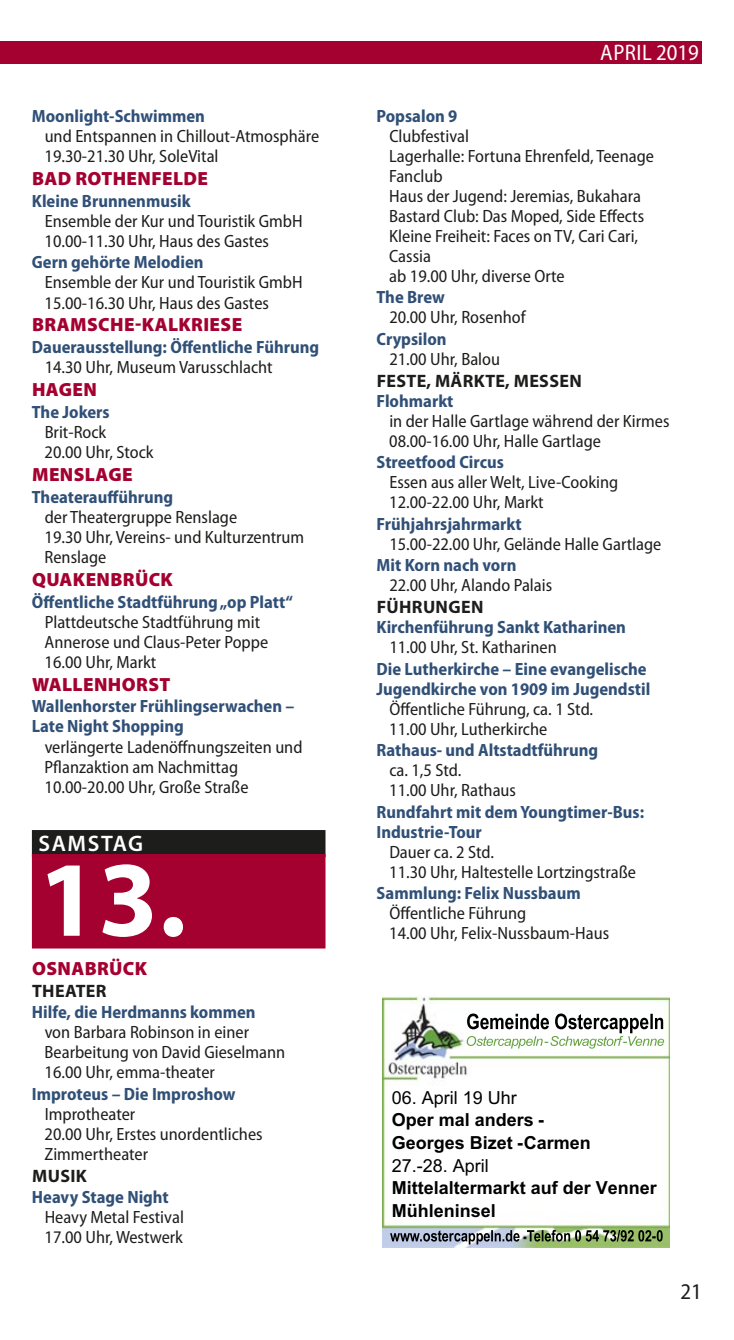
<style>
.page{position:relative;width:734px;height:1340px;background:#fff}
.page>*{position:absolute;margin:0;border:0;box-sizing:border-box;transform-origin:0 0}
.t1{font:700 108px "Myriad Pro";color:#fff}
.t2{font:semi-condensed 22.5px "Myriad Pro";letter-spacing:.02em;color:#fff}
.t3{font:600 22.5px "Myriad Pro";letter-spacing:.07em;color:#fff}
.t4{font:semi-condensed 22.5px "Myriad Pro";color:#1d1d1c}
.t5{font:900 19.12px "Myriad Pro";letter-spacing:.02em;color:#a40030}
.t6{font:700 18px/22.7px "Arial";color:#000}
.t7{font:700 18px "Myriad Pro";letter-spacing:.02em;color:#1d1d1c}
.t8{font:semi-condensed 17.78px/20px "Myriad Pro";color:#1d1d1c}
.t9{font:700 semi-condensed 17.78px/20px "Myriad Pro";color:#315077}
.s1{font-weight:700;color:#315077}
.s2{font-weight:400;color:#1d1d1c}
.s3{font-weight:400}
</style>
<div class="page">
<div style="left:0;top:41px;width:702px;height:23px;background:#a40030"></div>
<div style="left:32px;top:830px;width:293px;height:27px;background:#1d1d1c"></div>
<div style="left:32px;top:854px;width:293px;height:94px;background:#a40030"></div>
<img style="left:383px;top:996px;width:286px;height:251px">
<img style="left:466px;top:1036px;width:45px;height:9px">
<img style="left:390px;top:1230px;width:77px;height:11px">
<img style="left:467px;top:1013px;width:88px;height:16px">
<p class="t8" style="left:45px;top:107px;width:276px;text-indent:-13px"><span class="s1">Moonlight-Schwimmen<br></span>und Entspannen in Chillout-Atmosphäre<br>19.30-21.30 Uhr, SoleVital</p>
<p class="t5" style="left:32px;top:167px;width:177px">BAD ROTHENFELDE</p>
<p class="t8" style="left:45px;top:192px;width:259px;text-indent:-13px"><span class="s1">Kleine Brunnenmusik<br></span>Ensemble der Kur und Touristik GmbH<br>10.00-11.30 Uhr, Haus des Gastes</p>
<p class="t8" style="left:45px;top:254px;width:259px;text-indent:-13px"><span class="s1">Gern gehörte Melodien<br></span>Ensemble der Kur und Touristik GmbH<br>15.00-16.30 Uhr, Haus des Gastes</p>
<p class="t5" style="left:32px;top:314px;width:212px">BRAMSCHE-KALKRIESE</p>
<p class="t9" style="left:45px;top:339px;width:276px;text-indent:-13px">Dauerausstellung: Öffentliche Führung<br><span class="s2">14.30 Uhr, Museum Varusschlacht</span></p>
<p class="t5" style="left:32px;top:378px;width:66px">HAGEN</p>
<p class="t8" style="left:45px;top:403px;width:111px;text-indent:-13px"><span class="s1">The Jokers<br></span>Brit-Rock<br>20.00 Uhr, Stock</p>
<p class="t5" style="left:32px;top:463px;width:102px">MENSLAGE</p>
<p class="t8" style="left:45px;top:488px;width:261px;text-indent:-13px"><span class="s1">Theateraufführung<br></span>der Theatergruppe Renslage<br>19.30 Uhr, Vereins- und Kulturzentrum<br>Renslage</p>
<p class="t5" style="left:32px;top:568px;width:142px">QUAKENBRÜCK</p>
<p class="t8" style="left:45px;top:593px;width:250px;text-indent:-13px"><span class="s1">Öffentliche Stadtführung „op Platt“<br></span>Plattdeutsche Stadtführung mit<br>Anne rose und Claus-Peter Poppe<br>16.00 Uhr, Markt</p>
<p class="t5" style="left:32px;top:673px;width:140px">WALLENHORST</p>
<p class="t9" style="left:32px;top:698px;width:264px">Wallenhorster Frühlingserwachen –</p>
<p class="t9" style="left:32px;top:718px;width:153px">Late Night Shopping</p>
<p class="t8" style="left:45px;top:738px;width:259px">verlängerte Ladenöffnungszeiten und</p>
<p class="t8" style="left:45px;top:758px;width:195px">Pflanzaktion am Nachmittag</p>
<p class="t8" style="left:45px;top:778px;width:205px">10.00-20.00 Uhr, Große Straße</p>
<p class="t3" style="left:38px;top:829px;width:106px">SAMSTAG</p>
<p class="t1" style="left:38px;top:835px;width:149px">13.</p>
<p class="t5" style="left:32px;top:956px;width:117px">OSNABRÜCK</p>
<p class="t7" style="left:32px;top:980px;width:76px">THEATER</p>
<p class="t8" style="left:45px;top:1003px;width:242px;text-indent:-13px"><span class="s1">Hilfe, die Herdmanns kommen </span>von Barbara Robinson in einer<br>Bearbeitung von David Gieselmann<br>16.00 Uhr, emma-theater</p>
<p class="t8" style="left:45px;top:1085px;width:219px;text-indent:-13px"><span class="s1">Improteus – Die Improshow<br></span>Improtheater<br>20.00 Uhr, Erstes unordentliches<br>Zimmertheater</p>
<p class="t7" style="left:32px;top:1165px;width:56px">MUSIK</p>
<p class="t8" style="left:45px;top:1188px;width:141px;text-indent:-13px"><span class="s1">Heavy Stage Night<br></span>Heavy Metal Festival<br>17.00 Uhr, Westwerk</p>
<p class="t2" style="left:600px;top:44px;width:100px">APRIL 2019</p>
<p class="t8" style="left:389px;top:107px;width:266px;text-indent:-13px"><span class="s1">Popsalon 9<br></span>Clubfestival<br>Lagerhalle: Fortuna Ehrenfeld, Teenage<br>Fanclub<br>Haus der Jugend: Jeremias, Bukahara<br>Bastard Club: Das Moped, Side Effects<br>Kleine Freiheit: Faces on TV, Cari Cari,<br>Cassia<br>ab 19.00 Uhr, diverse Orte</p>
<p class="t8" style="left:389px;top:289px;width:138px;text-indent:-13px"><span class="s1">The Brew<br></span>20.00 Uhr, Rosenhof</p>
<p class="t8" style="left:389px;top:330px;width:112px;text-indent:-13px"><span class="s1">Crypsilon<br></span>21.00 Uhr, Balou</p>
<p class="t7" style="left:376px;top:370px;width:206px">FESTE, MÄRKTE, MESSEN</p>
<p class="t8" style="left:389px;top:392px;width:282px;text-indent:-13px"><span class="s1">Flohmarkt<br></span>in der Halle Gartlage während der Kirmes<br>08.00-16.00 Uhr, Halle Gartlage</p>
<p class="t8" style="left:389px;top:454px;width:230px;text-indent:-13px"><span class="s1">Streetfood Circus<br></span>Essen aus aller Welt, Live-Cooking<br>12.00-22.00 Uhr, Markt</p>
<p class="t8" style="left:389px;top:515px;width:273px;text-indent:-13px"><span class="s1">Frühjahrsjahrmarkt<br></span>15.00-22.00 Uhr, Gelände Halle Gartlage</p>
<p class="t8" style="left:389px;top:556px;width:164px;text-indent:-13px"><span class="s1">Mit Korn nach vorn<br></span>22.00 Uhr, Alando Palais</p>
<p class="t7" style="left:376px;top:596px;width:108px">FÜHRUNGEN</p>
<p class="t9" style="left:389px;top:619px;width:238px;text-indent:-13px">Kirchenführung Sankt Katharinen<br><span class="s2">11.00 Uhr, St. Katharinen</span></p>
<p class="t9" style="left:376px;top:660px;width:271px">Die Lutherkirche – Eine evangelische</p>
<p class="t9" style="left:376px;top:680px;width:275px">Jugendkirche von 1909 im Jugendstil</p>
<p class="t8" style="left:389px;top:700px;width:205px">Öffentliche Führung, ca. 1 Std.</p>
<p class="t8" style="left:389px;top:720px;width:159px">11.00 Uhr, Lutherkirche</p>
<p class="t9" style="left:389px;top:741px;width:210px;text-indent:-13px">Rathaus- und Altstadtführung <span class="s2">ca. 1,5 Std.<br>11.00 Uhr, Rathaus</span></p>
<p class="t9" style="left:376px;top:803px;width:269px">Rundfahrt mit dem Youngtimer-Bus:</p>
<p class="t9" style="left:376px;top:823px;width:107px">Industrie-Tour</p>
<p class="t8" style="left:389px;top:843px;width:106px">Dauer ca. 2 Std.</p>
<p class="t8" style="left:389px;top:863px;width:248px">11.30 Uhr, Haltestelle Lortzingstraße</p>
<p class="t8" style="left:389px;top:884px;width:221px;text-indent:-13px"><span class="s1">Sammlung: Felix Nussbaum<br></span>Öffentliche Führung<br>14.00 Uhr, Felix-Nussbaum-Haus</p>
<p class="t6" style="left:391px;top:1087px;width:267px"><span class="s3">06. April 19 Uhr<br></span>Oper mal anders -<br>Georges Bizet -Carmen<br><span class="s3">27.-28. April<br></span>Mittelaltermarkt auf der Venner<br>Mühleninsel</p>
<p class="t4" style="left:680px;top:1283px;width:23px">21</p>
</div>
